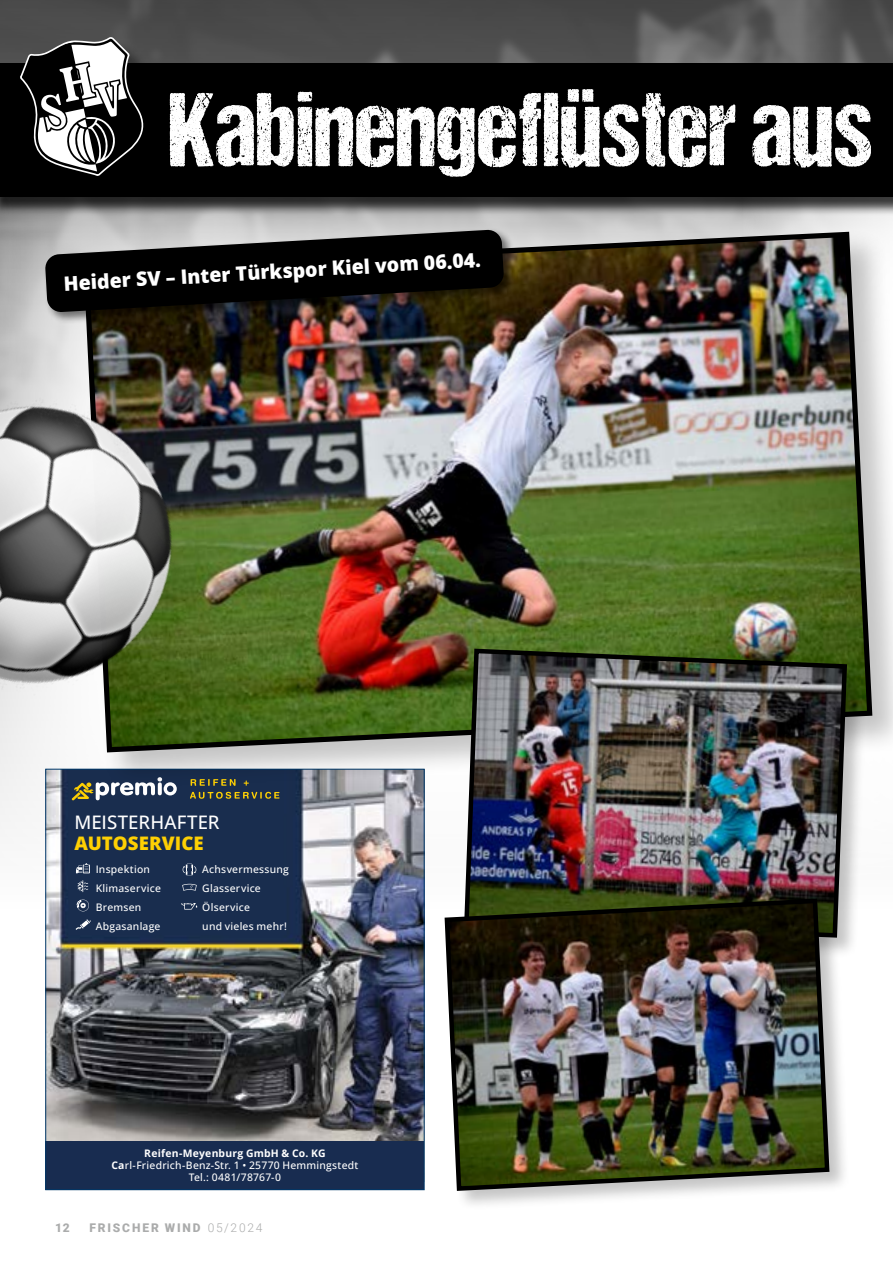
<style>
.page{position:relative;width:893px;height:1263px;background:#fff}
.page>*{position:absolute;margin:0;border:0;box-sizing:border-box;transform-origin:0 0}
.t1{font:105.45px "DCC Ash";color:#fff}
.t2{font:800 19.95px "Open Sans";color:#fff}
.t3{font:500 18.6px "Open Sans";letter-spacing:.005em;color:#fff}
.t4{font:800 18.6px "Open Sans";letter-spacing:.005em;color:#fed003}
.t5{font:900 12px "Roboto";letter-spacing:.155em;color:#abacac}
.t6{font:500 10.35px/19px "Open Sans";letter-spacing:.025em;color:#fff}
.s1{font-weight:700}
.s2{font-weight:300}
</style>
<div class="page">
<svg style="left:0;top:0;width:893px;height:63px;background:#505050"></svg>
<svg style="left:0;top:216px;width:743px;height:613px"></svg>
<img style="left:47px;top:790px;width:376px;height:351px">
<div style="left:46px;top:1141px;width:378px;height:49px;background:#182c50"></div>
<svg style="left:72px;top:796px;width:105px;height:4px"></svg>
<svg style="left:190px;top:796px;width:90px;height:3px"></svg>
<svg style="left:76px;top:863px;width:14px;height:10px"></svg>
<svg style="left:78px;top:880px;width:10px;height:12px"></svg>
<svg style="left:77px;top:899px;width:12px;height:12px"></svg>
<svg style="left:183px;top:863px;width:13px;height:13px"></svg>
<svg style="left:182px;top:884px;width:15px;height:7px"></svg>
<svg style="left:181px;top:904px;width:16px;height:5px"></svg>
<svg style="left:76px;top:919px;width:15px;height:11px"></svg>
<div style="left:743px;top:76px;width:150px;height:808px;background:linear-gradient(to right,#c8c8c8,#fefefe)"></div>
<div style="left:0;top:66px;width:893px;height:150px;background:#000;opacity:.75"></div>
<div style="left:0;top:63px;width:893px;height:133px;background:#000"></div>
<div style="left:22px;top:40px;width:139px;height:154px;background:#000"></div>
<svg style="left:20px;top:37px;width:124px;height:139px"></svg>
<div style="left:81px;top:229px;width:812px;height:561px;background:#000;opacity:.23"></div>
<img style="left:280px;top:229px;width:595px;height:526px">
<div style="left:462px;top:647px;width:405px;height:311px;background:#000;opacity:.23"></div>
<img style="left:462px;top:646px;width:387px;height:251px">
<div style="left:444px;top:897px;width:405px;height:314px;background:#000;opacity:.23"></div>
<img style="left:444px;top:896px;width:388px;height:297px">
<img style="left:0;top:297px;width:280px;height:499px">
<div style="left:44px;top:228px;width:471px;height:96px;background:#000;opacity:.5"></div>
<svg style="left:45px;top:229px;width:459px;height:83px;background:#282826"></svg>
<h1 class="t1" style="left:169px;top:73px;width:705px">Kabinengeflüster aus</h1>
<h2 class="t2" style="left:63px;top:267px;width:419px;rotate:-3deg">Heider SV – Inter Türkspor Kiel vom 06.04.</h2>
<h3 class="t3" style="left:74px;top:809px;width:147px">MEISTERHAFTER</h3>
<h3 class="t4" style="left:74px;top:830px;width:131px">AUTOSERVICE</h3>
<p class="t6" style="left:96px;top:859px;width:67px">Inspektion<br>Klimaservice<br>Bremsen<br>Abgasanlage</p>
<p class="t6" style="left:202px;top:860px;width:88px">Achsvermessung<br>Glasservice<br>Ölservice<br>und vieles mehr!</p>
<p class="t6" style="left:111px;top:1146px;width:248px;line-height:12px;text-align:center"><span class="s1">Reifen-Meyenburg GmbH &amp; Co. KG<br>Ca</span>rl-Friedrich-Benz-Str. 1 • 25770 Hemmingstedt<br>Tel.: 0481/78767-0</p>
<p class="t5" style="left:55px;top:1219px;width:16px">12</p>
<p class="t5" style="left:90px;top:1219px;width:174px">FRISCHER WIND <span class="s2">05/2024</span></p>
</div>
